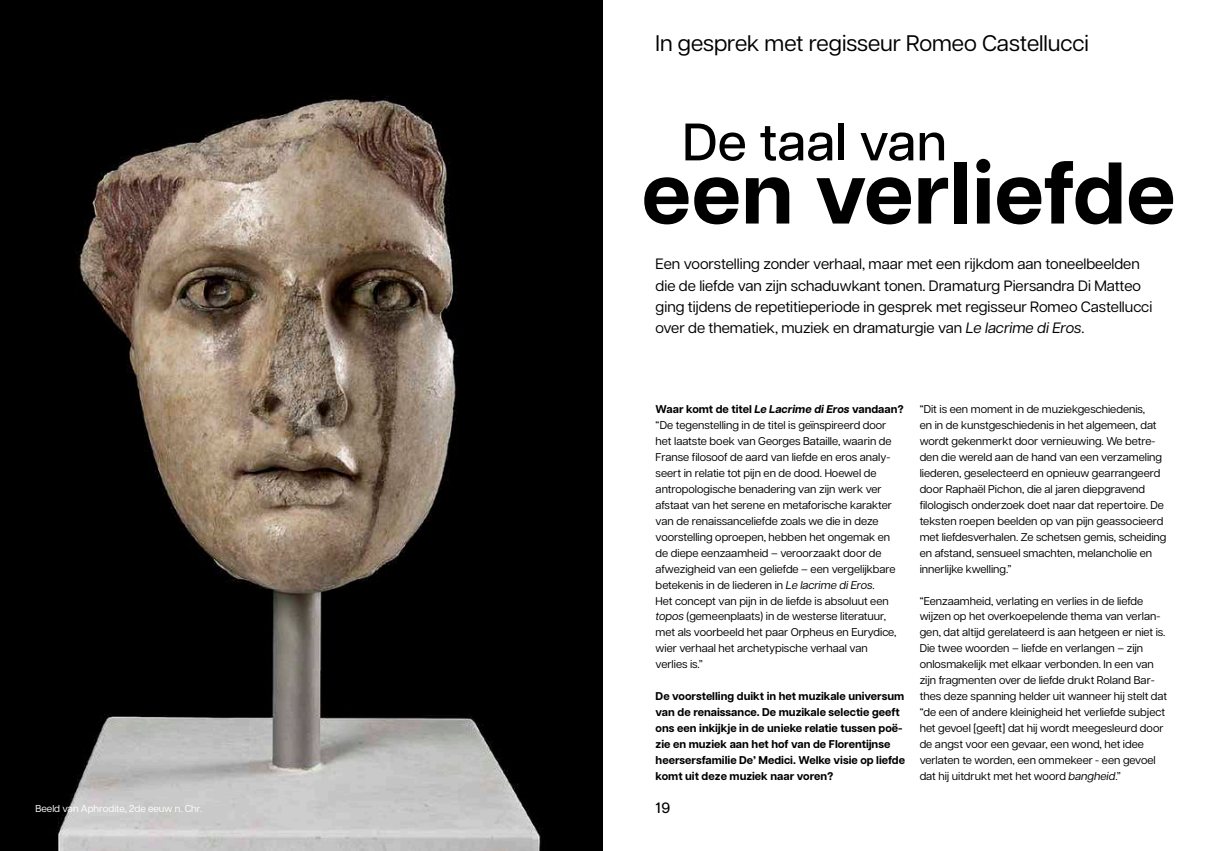
<style>
.page{position:relative;width:1205px;height:851px;background:#fff}
.page>*{position:absolute;margin:0;border:0;box-sizing:border-box;transform-origin:0 0}
.t1{font:700 87.12px "Articulat CF";letter-spacing:.005em;color:#000}
.t2{font:500 52.5px "Articulat CF";letter-spacing:.005em;color:#000}
.t3{font:22.5px "Articulat CF";color:#000}
.t4{font:15px/21.2px "Articulat CF";color:#000}
.t5{font:500 15px "Articulat CF";color:#000}
.t6{font:11.25px/16px "Articulat CF";color:#000}
.t7{font:700 11.25px/16px "Articulat CF";color:#000}
.t8{font:10px "Articulat CF";color:#fff}
.s1{font-style:italic}
.s2{font-weight:700}
.s3{font-weight:700;font-style:italic}
</style>
<div class="page">
<div style="left:0;top:0;width:602px;height:850px;background:#000"></div>
<img style="left:58px;top:96px;width:483px;height:754px">
<h3 class="t3" style="left:656px;top:27px;width:435px">In gesprek met regisseur Romeo Castellucci</h3>
<h2 class="t2" style="left:682px;top:104px;width:266px">De taal van</h2>
<h1 class="t1" style="left:642px;top:129px;width:535px">een verliefde</h1>
<p class="t4" style="left:656px;top:252px;width:498px">Een voorstelling zonder verhaal, maar met een rijkdom aan toneelbeelden die de liefde van zijn schaduwkant tonen. Dramaturg Piersandra Di Matteo ging tijdens de repetitieperiode in gesprek met regisseur Romeo Castellucci over de thematiek, muziek en dramaturgie van <span class="s1">Le lacrime di Eros</span>.</p>
<p class="t6" style="left:656px;top:400px;width:250px"><span class="s2">Waar komt de titel</span> <span class="s3">Le Lacrime di Eros</span> <span class="s2">vandaan? </span>“De tegenstelling in de titel is geïnspireerd door het laatste boek van Georges Bataille, waarin de Franse filosoof de aard van liefde en eros analy&shy;seert in relatie tot pijn en de dood. Hoewel de antropologische benadering van zijn werk ver afstaat van het serene en metaforische karakter van de renaissanceliefde zoals we die in deze voorstelling oproepen, hebben het ongemak en de diepe eenzaamheid – veroorzaakt door de afwezigheid van een geliefde – een vergelijkbare betekenis in de liederen in <span class="s1">Le lacrime di Eros</span>.<br>Het concept van pijn in de liefde is absoluut een <span class="s1">topos</span> (gemeenplaats) in de westerse literatuur, met als voorbeeld het paar Orpheus en Eurydice, wier verhaal het archetypische verhaal van<br>verlies is.”</p>
<p class="t7" style="left:656px;top:688px;width:251px">De voorstelling duikt in het muzikale universum van de renaissance. De muzikale selectie geeft ons een inkijkje in de unieke relatie tussen poë&shy;zie en muziek aan het hof van de Florentijnse heersersfamilie De’ Medici. Welke visie op liefde komt uit deze muziek naar voren?</p>
<p class="t8" style="left:35px;top:801px;width:168px">Beeld van Aphrodite, 2de eeuw n. Chr.</p>
<h3 class="t5" style="left:656px;top:796px;width:16px">19</h3>
<p class="t6" style="left:919px;top:400px;width:248px">“Dit is een moment in de muziekgeschiedenis,<br>en in de kunstgeschiedenis in het algemeen, dat wordt gekenmerkt door vernieuwing. We betre&shy;den die wereld aan de hand van een verzameling liederen, geselecteerd en opnieuw gearrangeerd door Raphaël Pichon, die al jaren diepgravend filologisch onderzoek doet naar dat repertoire. De teksten roepen beelden op van pijn geassocieerd met liefdesverhalen. Ze schetsen gemis, scheiding en afstand, sensueel smachten, melancholie en innerlijke kwelling.”</p>
<p class="t6" style="left:919px;top:591px;width:249px">“Eenzaamheid, verlating en verlies in de liefde wijzen op het overkoepelende thema van verlan&shy;gen, dat altijd gerelateerd is aan hetgeen er niet is.<br>Die twee woorden – liefde en verlangen – zijn onlosmakelijk met elkaar verbonden. In een van zijn fragmenten over de liefde drukt Roland Bar&shy;thes deze spanning helder uit wanneer hij stelt dat “de een of andere kleinigheid het verliefde subject het gevoel [geeft] dat hij wordt meegesleurd door de angst voor een gevaar, een wond, het idee verlaten te worden, een ommekeer - een gevoel dat hij uitdrukt met het woord <span class="s1">bangheid</span>.”</p>
</div>
